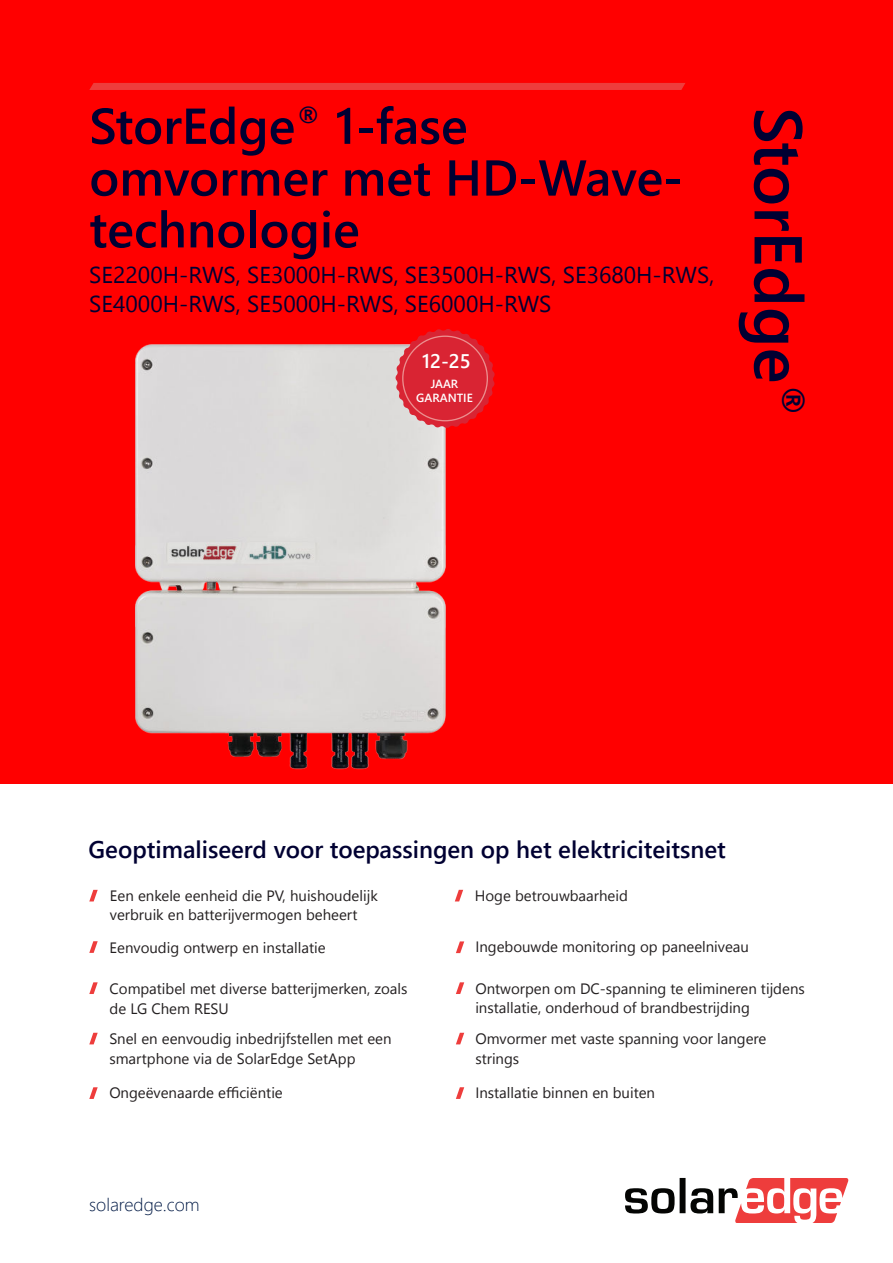
<style>
.page{position:relative;width:893px;height:1263px;background:#fff}
.page>*{position:absolute;margin:0;border:0;box-sizing:border-box;transform-origin:0 0}
.t1{font:600 67.5px "Segoe UI";color:#000032}
.t2{font:600 50.4px/51.8px "Segoe UI";color:#000032}
.t3{font:600 24px "Segoe UI";color:#000032}
.t4{font:22.95px/28.8px "Segoe UI";color:#000032}
.t5{font:600 19.65px "Segoe UI";color:#fff}
.t6{font:300 18px "Segoe UI";color:#001945}
.t7{font:15px/19.6px "Segoe UI";color:#231f20}
.t8{font:600 11.85px/13px "Segoe UI";color:#fff;text-align:center}
</style>
<div class="page">
<div style="left:0;top:0;width:893px;height:1249px;background:#f00"></div>
<img style="left:135px;top:344px;width:311px;height:426px">
<div style="left:0;top:784px;width:893px;height:479px;background:#fff"></div>
<svg style="left:625px;top:1178px;width:223px;height:45px"></svg>
<div style="left:89px;top:83px;width:596px;height:7px;background:#ee3d3c"></div>
<svg style="left:89px;top:890px;width:9px;height:11px"></svg>
<svg style="left:456px;top:941px;width:8px;height:12px"></svg>
<svg style="left:456px;top:1087px;width:8px;height:12px"></svg>
<svg style="left:456px;top:1033px;width:8px;height:11px"></svg>
<svg style="left:456px;top:982px;width:8px;height:12px"></svg>
<svg style="left:89px;top:941px;width:9px;height:12px"></svg>
<svg style="left:89px;top:982px;width:9px;height:12px"></svg>
<svg style="left:89px;top:1033px;width:9px;height:11px"></svg>
<svg style="left:89px;top:1087px;width:9px;height:12px"></svg>
<svg style="left:455px;top:890px;width:8px;height:11px"></svg>
<svg style="left:395px;top:329px;width:100px;height:99px"></svg>
<h2 class="t2" style="left:89px;top:105px;width:596px">StorEdge<sup>®</sup> 1-fase omvormer met HD-Wave&shy;technologie</h2>
<h3 class="t4" style="left:89px;top:263px;width:626px">SE2200H-RWS, SE3000H-RWS, SE3500H-RWS, SE3680H-RWS,<br>SE4000H-RWS, SE5000H-RWS, SE6000H-RWS</h3>
<h3 class="t5" style="left:422px;top:354px;width:50px">12-25</h3>
<p class="t8" style="left:416px;top:379px;width:58px">JAAR<br>GARANTIE</p>
<h1 class="t1" style="left:805px;top:107px;width:312px;rotate:90deg">StorEdge<sup>®</sup></h1>
<h3 class="t3" style="left:89px;top:840px;width:639px">Geoptimaliseerd voor toepassingen op het elektriciteitsnet</h3>
<p class="t7" style="left:110px;top:887px;width:269px">Een enkele eenheid die PV, huishoudelijk verbruik en batterijvermogen beheert</p>
<p class="t7" style="left:475px;top:938px;width:275px">Ingebouwde monitoring op paneelniveau</p>
<p class="t7" style="left:475px;top:887px;width:155px">Hoge betrouwbaarheid</p>
<p class="t7" style="left:110px;top:939px;width:217px">Eenvoudig ontwerp en installatie</p>
<p class="t7" style="left:110px;top:980px;width:299px">Compatibel met diverse batterijmerken, zoals de LG Chem RESU</p>
<p class="t7" style="left:109px;top:1030px;width:284px">Snel en eenvoudig inbedrijfstellen met een smartphone via de SolarEdge SetApp</p>
<p class="t7" style="left:109px;top:1083px;width:175px">Ongeëvenaarde efficiëntie</p>
<p class="t7" style="left:475px;top:980px;width:331px">Ontworpen om DC-spanning te elimineren tijdens installatie, onderhoud of brandbestrijding</p>
<p class="t7" style="left:475px;top:1030px;width:293px">Omvormer met vaste spanning voor langere strings</p>
<p class="t7" style="left:475px;top:1084px;width:181px">Installatie binnen en buiten</p>
<p class="t6" style="left:89px;top:1198px;width:112px">solaredge.com</p>
</div>
